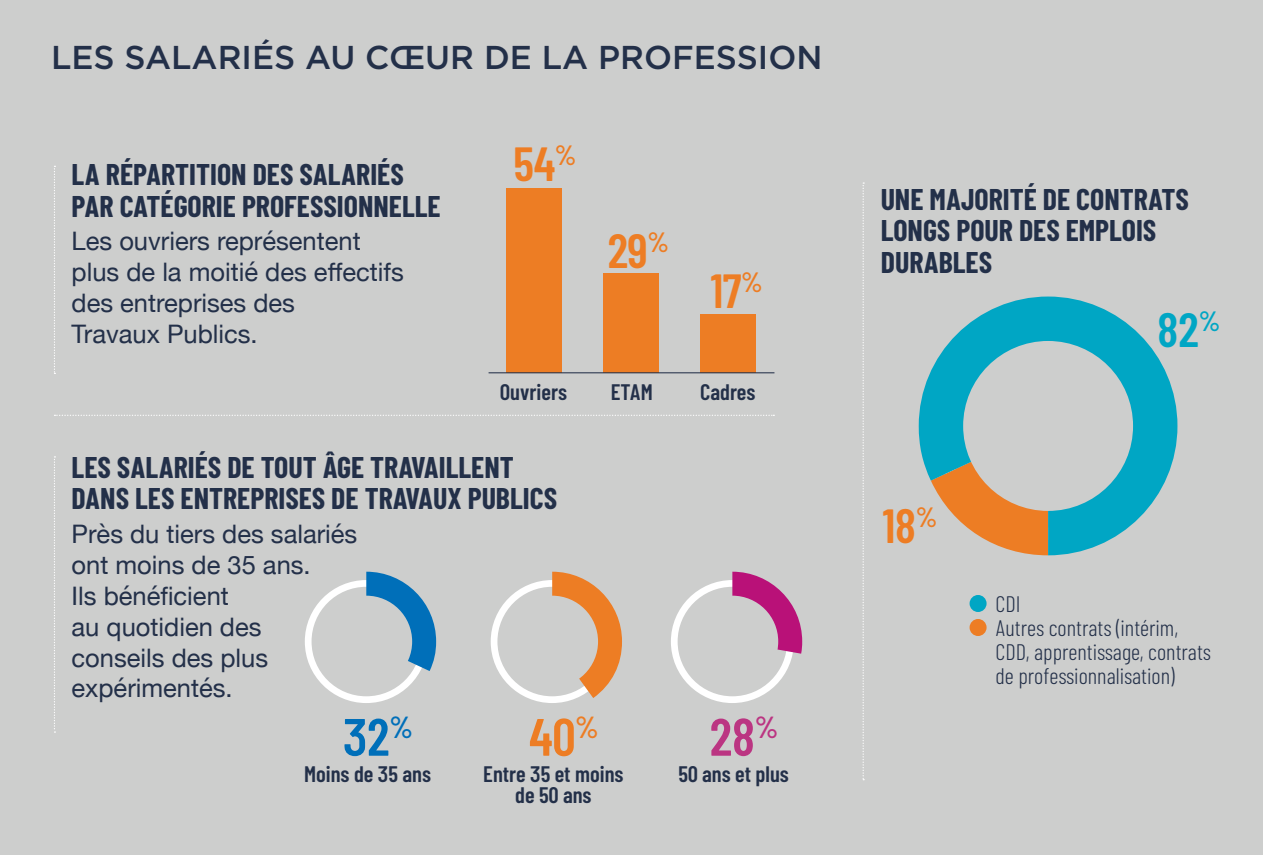
<style>
.page{position:relative;width:1263px;height:855px;background:#cdcecd}
.page>*{position:absolute;margin:0;border:0;box-sizing:border-box;transform-origin:0 0}
.t1{font:600 52.5px "Barlow Condensed";color:#006fb9}
.t2{font:600 52.5px "Barlow Condensed";color:#ed7d24}
.t3{font:600 52.5px "Barlow Condensed";color:#bb3582}
.t4{font:600 48px "Barlow Condensed";letter-spacing:-.01em;color:#ed7d24}
.t5{font:600 48px "Barlow Condensed";color:#00a6c4}
.t6{font:500 33px "Gotham";color:#233049}
.t7{font:700 30px/31.5px "Barlow Condensed";color:#233049}
.t8{font:25.5px/30.9px "Helvetica Neue";color:#233049}
.t9{font:300 22.5px/24px "Barlow Condensed";color:#233049}
.t10{font:600 22.5px/21px "Barlow Condensed";color:#233049;text-align:center}
</style>
<div class="page">
<svg style="left:54px;top:456px;width:1px;height:276px"></svg>
<svg style="left:54px;top:166px;width:1px;height:208px"></svg>
<div style="left:506px;top:188px;width:55px;height:185px;background:#ed7d24"></div>
<div style="left:603px;top:273px;width:56px;height:100px;background:#ed7d24"></div>
<div style="left:701px;top:314px;width:55px;height:59px;background:#ed7d24"></div>
<hr style="left:489px;top:372px;width:285px;height:1px;background:#233049">
<div style="left:305px;top:580px;width:123px;height:123px;border:7px solid #fff;border-radius:50%"></div>
<svg style="left:366px;top:571px;width:70px;height:100px"></svg>
<div style="left:320px;top:595px;width:92px;height:92px;background:#cdcecd;border-radius:50%"></div>
<div style="left:491px;top:580px;width:123px;height:123px;border:7px solid #fff;border-radius:50%"></div>
<svg style="left:552px;top:571px;width:70px;height:127px"></svg>
<div style="left:506px;top:595px;width:92px;height:92px;background:#cdcecd;border-radius:50%"></div>
<div style="left:671px;top:580px;width:123px;height:123px;border:7px solid #fff;border-radius:50%"></div>
<svg style="left:732px;top:571px;width:70px;height:82px"></svg>
<div style="left:686px;top:595px;width:92px;height:92px;background:#cdcecd;border-radius:50%"></div>
<svg style="left:919px;top:296px;width:258px;height:259px;fill:#00a6c4"></svg>
<div style="left:963px;top:341px;width:170px;height:170px;background:#cdcecd;border-radius:50%"></div>
<div style="left:969px;top:595px;width:17px;height:17px;background:#00a6c4;border-radius:50%"></div>
<div style="left:969px;top:619px;width:17px;height:17px;background:#ed7d24;border-radius:50%"></div>
<svg style="left:862px;top:182px;width:2px;height:598px"></svg>
<svg style="left:54px;top:415px;width:720px;height:1px"></svg>
<p class="t6" style="left:51px;top:36px;width:773px">LES SALARIÉS AU CŒUR DE LA PROFESSION</p>
<p class="t7" style="left:72px;top:158px;width:371px">LA RÉPARTITION DES SALARIÉS<br>PAR CATÉGORIE PROFESSIONNELLE</p>
<p class="t8" style="left:72px;top:227px;width:334px">Les ouvriers représentent plus de la moitié des effectifs des entreprises des<br>Travaux Publics.</p>
<h2 class="t4" style="left:514px;top:134px;width:64px">54<sup>%</sup></h2>
<h2 class="t4" style="left:608px;top:221px;width:63px">29<sup>%</sup></h2>
<h2 class="t4" style="left:710px;top:261px;width:54px">17<sup>%</sup></h2>
<p class="t10" style="left:500px;top:381px;width:69px">Ouvriers</p>
<p class="t10" style="left:611px;top:381px;width:43px">ETAM</p>
<p class="t10" style="left:700px;top:381px;width:57px">Cadres</p>
<p class="t7" style="left:72px;top:451px;width:487px">LES SALARIÉS DE TOUT ÂGE TRAVAILLENT<br>DANS LES ENTREPRISES DE TRAVAUX PUBLICS</p>
<p class="t8" style="left:72px;top:520px;width:287px">Près du tiers des salariés ont moins de 35 ans.<br>Ils bénéficient<br>au quotidien des conseils des plus expérimentés.</p>
<h1 class="t1" style="left:343px;top:704px;width:72px">32<sup>%</sup></h1>
<p class="t10" style="left:304px;top:763px;width:129px">Moins de 35 ans</p>
<h1 class="t2" style="left:529px;top:704px;width:71px">40<sup>%</sup></h1>
<p class="t10" style="left:483px;top:763px;width:142px">Entre 35 et moins de 50 ans</p>
<h1 class="t3" style="left:710px;top:704px;width:70px">28<sup>%</sup></h1>
<p class="t10" style="left:678px;top:763px;width:112px">50 ans et plus</p>
<p class="t7" style="left:881px;top:183px;width:310px">UNE MAJORITÉ DE CONTRATS<br>LONGS POUR DES EMPLOIS<br>DURABLES</p>
<h2 class="t5" style="left:1157px;top:300px;width:64px">82<sup>%</sup></h2>
<h2 class="t4" style="left:882px;top:496px;width:57px">18<sup>%</sup></h2>
<p class="t9" style="left:995px;top:591px;width:217px">CDI<br>Autres contrats (intérim,<br>CDD, apprentissage, contrats de professionnalisation)</p>
</div>
